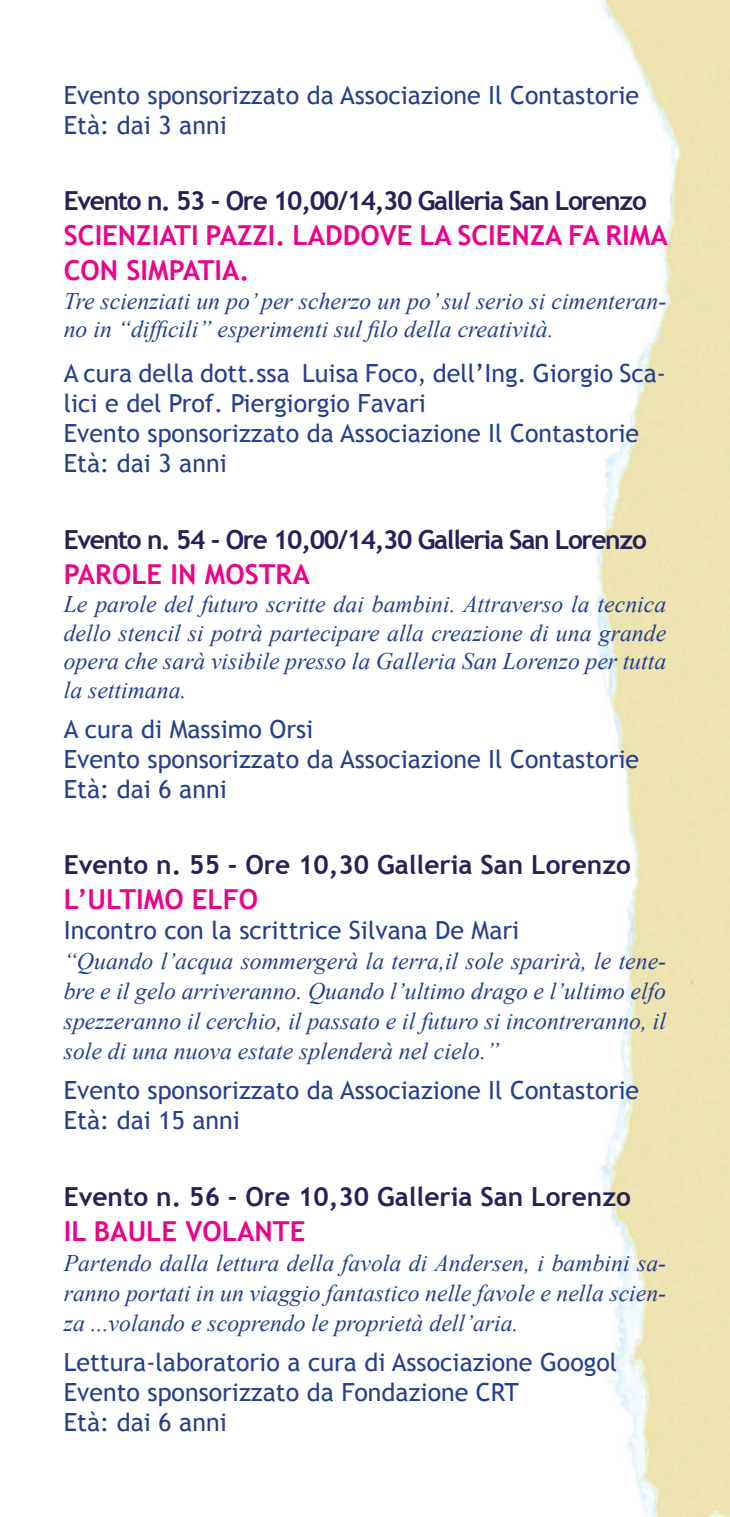
<style>
.page{position:relative;width:730px;height:1517px;background:#fff}
.page>*{position:absolute;margin:0;border:0;box-sizing:border-box;transform-origin:0 0}
.t1{font:700 27.5px/35px "Trebuchet MS";color:#ed028c}
.t2{font:700 26.25px "Trebuchet MS";letter-spacing:-.05em;color:#27215a}
.t3{font:700 26.25px "Trebuchet MS";color:#27215a}
.t4{font:25px/30px "Trebuchet MS";color:#253f8e}
.t5{font:italic 23.75px/30px "Times New Roman";color:#253f8e;text-align:justify}
</style>
<div class="page">
<img style="left:596px;top:0;width:134px;height:1517px">
<p class="t4" style="left:64px;top:80px;width:577px">Evento sponsorizzato da Associazione Il Contastorie<br>Età: dai 3 anni</p>
<p class="t2" style="left:64px;top:184px;width:585px">Evento n. 53 - Ore 10,00/14,30 Galleria San Lorenzo</p>
<p class="t1" style="left:64px;top:218px;width:605px">SCIENZIATI PAZZI. LADDOVE LA SCIENZA FA RIMA<br>CON SIMPATIA.</p>
<p class="t5" style="left:64px;top:286px;width:604px;line-height:28.5px">Tre scienziati un po’ per scherzo un po’ sul serio si cimenteran&shy;no in “difficili” esperimenti sul filo della creatività.</p>
<p class="t4" style="left:64px;top:358px;width:604px">A cura della dott.ssa Luisa Foco, dell’Ing. Giorgio Sca&shy;lici e del Prof. Piergiorgio Favari<br>Evento sponsorizzato da Associazione Il Contastorie Età: dai 3 anni</p>
<p class="t2" style="left:64px;top:523px;width:585px">Evento n. 54 - Ore 10,00/14,30 Galleria San Lorenzo</p>
<p class="t1" style="left:64px;top:556px;width:247px">PAROLE IN MOSTRA</p>
<p class="t5" style="left:64px;top:589px;width:604px;line-height:28.5px">Le parole del futuro scritte dai bambini. Attraverso la tecnica dello stencil si potrà partecipare alla creazione di una grande opera che sarà visibile presso la Galleria San Lorenzo per tutta la settimana.</p>
<p class="t4" style="left:64px;top:714px;width:577px">A cura di Massimo Orsi<br>Evento sponsorizzato da Associazione Il Contastorie<br>Età: dai 6 anni</p>
<p class="t3" style="left:64px;top:848px;width:569px">Evento n. 55 - Ore 10,30 Galleria San Lorenzo</p>
<p class="t1" style="left:64px;top:882px;width:196px">L’ULTIMO ELFO</p>
<p class="t4" style="left:64px;top:915px;width:457px">Incontro con la scrittrice Silvana De Mari</p>
<p class="t5" style="left:64px;top:945px;width:604px">“Quando l’acqua sommergerà la terra,il sole sparirà, le tene&shy;bre e il gelo arriveranno. Quando l’ultimo drago e l’ultimo elfo spezzeranno il cerchio, il passato e il futuro si incontreranno, il sole di una nuova estate splenderà nel cielo.”</p>
<p class="t4" style="left:64px;top:1075px;width:577px">Evento sponsorizzato da Associazione Il Contastorie<br>Età: dai 15 anni</p>
<p class="t3" style="left:64px;top:1180px;width:569px">Evento n. 56 - Ore 10,30 Galleria San Lorenzo</p>
<p class="t1" style="left:64px;top:1213px;width:243px">IL BAULE VOLANTE</p>
<p class="t5" style="left:64px;top:1247px;width:604px">Partendo dalla lettura della favola di Andersen, i bambini sa&shy;ranno portati in un viaggio fantastico nelle favole e nella scien&shy;za ...volando e scoprendo le proprietà dell’aria.</p>
<p class="t4" style="left:64px;top:1347px;width:555px">Lettura-laboratorio a cura di Associazione Googol<br>Evento sponsorizzato da Fondazione CRT<br>Età: dai 6 anni</p>
</div>
